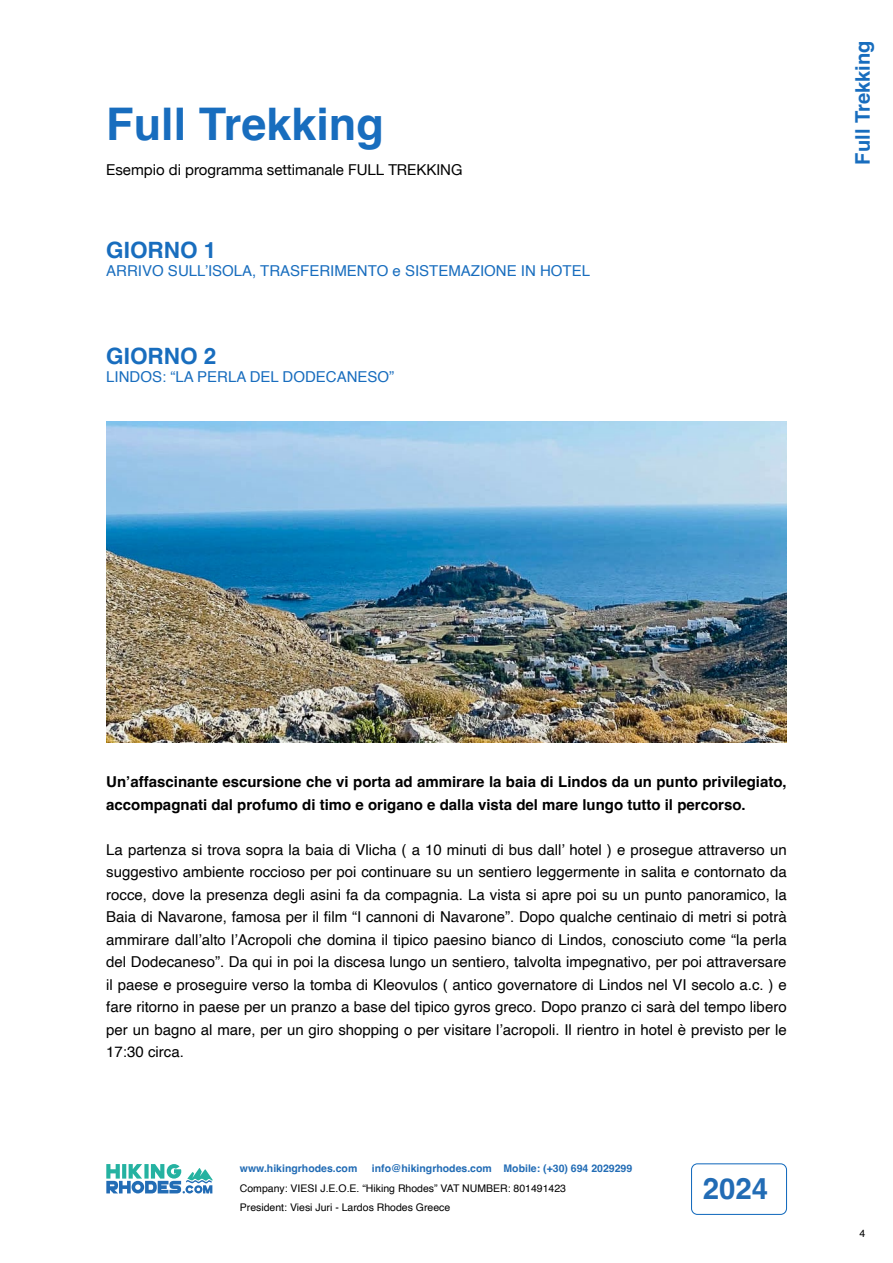
<style>
.page{position:relative;width:893px;height:1263px;background:#fff}
.page>*{position:absolute;margin:0;border:0;box-sizing:border-box;transform-origin:0 0}
.t1{font:700 45px "Helvetica";color:#186dbe}
.t2{font:700 29.4px "Helvetica";color:#226cb5}
.t3{font:700 22.5px "Helvetica";color:#186dbe}
.t4{font:700 20.1px "Helvetica";color:#186dbe}
.t5{font:15px/22.5px "Helvetica";color:#000;text-align:justify}
.t6{font:700 15px/22.5px "Helvetica";color:#000}
.t7{font:15px "Helvetica";color:#186dbe}
.t8{font:15px "Helvetica Neue";color:#000}
.t9{font:10.5px/19.8px "Helvetica";color:#000}
.t10{font:700 10.5px "Helvetica";color:#226cb5}
</style>
<div class="page">
<svg style="left:106px;top:1164px;width:107px;height:29px"></svg>
<div style="left:691px;top:1163px;width:96px;height:52px;border:1px solid #186dbe;border-radius:6px"></div>
<img style="left:106px;top:421px;width:681px;height:321px">
<h1 class="t1" style="left:106px;top:105px;width:279px">Full Trekking</h1>
<p class="t8" style="left:106px;top:161px;width:358px">Esempio di programma settimanale FULL TREKKING</p>
<h3 class="t3" style="left:106px;top:240px;width:112px">GIORNO 1</h3>
<p class="t7" style="left:106px;top:264px;width:485px">ARRIVO SULL’ISOLA, TRASFERIMENTO e SISTEMAZIONE IN HOTEL</p>
<h3 class="t3" style="left:106px;top:347px;width:112px">GIORNO 2</h3>
<p class="t7" style="left:106px;top:370px;width:289px">LINDOS: “LA PERLA DEL DODECANESO”</p>
<h3 class="t4" style="left:854px;top:165px;width:126px;rotate:-90deg">Full Trekking</h3>
<p class="t6" style="left:106px;top:772px;width:682px">Un’affascinante escursione che vi porta ad ammirare la baia di Lindos da un punto privilegiato, accompagnati dal profumo di timo e origano e dalla vista del mare lungo tutto il percorso.</p>
<p class="t5" style="left:106px;top:839px;width:682px">La partenza si trova sopra la baia di Vlicha ( a 10 minuti di bus dall’ hotel ) e prosegue attraverso un suggestivo ambiente roccioso per poi continuare su un sentiero leggermente in salita e contornato da rocce, dove la presenza degli asini fa da compagnia. La vista si apre poi su un punto panoramico, la Baia di Navarone, famosa per il film “I cannoni di Navarone”. Dopo qualche centinaio di metri si potrà ammirare dall’alto l’Acropoli che domina il tipico paesino bianco di Lindos, conosciuto come “la perla del Dodecaneso”. Da qui in poi la discesa lungo un sentiero, talvolta impegnativo, per poi attraversare il paese e proseguire verso la tomba di Kleovulos ( antico governatore di Lindos nel VI secolo a.c. ) e fare ritorno in paese per un pranzo a base del tipico gyros greco. Dopo pranzo ci sarà del tempo libero per un bagno al mare, per un giro shopping o per visitare l’acropoli. Il rientro in hotel è previsto per le 17:30 circa.</p>
<p class="t10" style="left:240px;top:1164px;width:119px">www.hikingrhodes.com</p>
<p class="t10" style="left:372px;top:1164px;width:262px">info@hikingrhodes.com Mobile: (+30) 694 2029299</p>
<p class="t9" style="left:240px;top:1179px;width:328px">Company: VIESI J.E.O.E. “Hiking Rhodes” VAT NUMBER: 801491423<br>President: Viesi Juri - Lardos Rhodes Greece</p>
<h2 class="t2" style="left:703px;top:1176px;width:67px">2024</h2>
<p class="t9" style="left:859px;top:1224px;width:7px">4</p>
</div>
